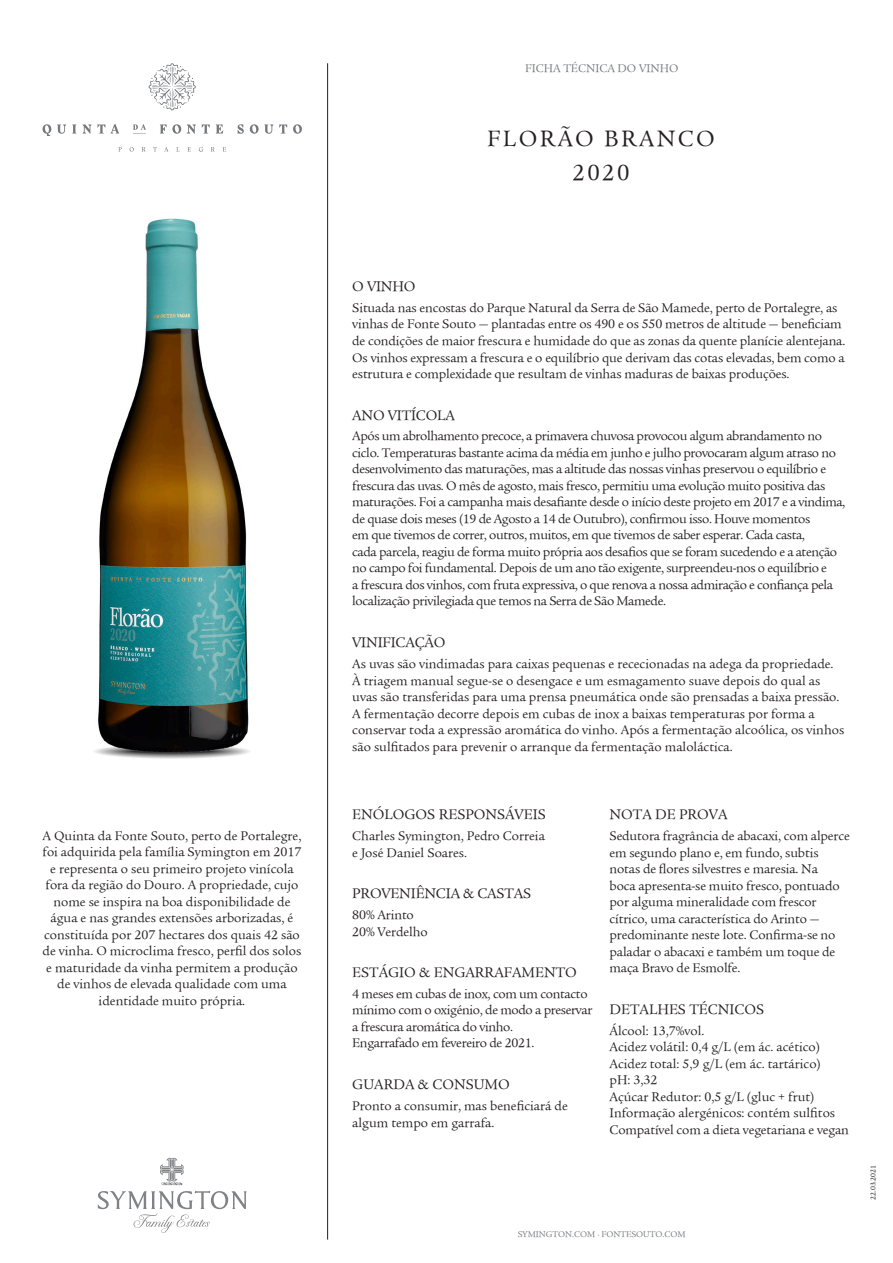
<style>
.page{position:relative;width:893px;height:1263px;background:#fff}
.page>*{position:absolute;margin:0;border:0;box-sizing:border-box;transform-origin:0 0}
._04__NOME_VINHO{font:24px/34.5px "Legacy Serif LT Book";letter-spacing:.1em;color:#231f20;text-align:center}
._07__TEXTO_GERAL{font:15px "Legacy Serif LT Book";color:#231f20}
._06__SUB-TITULOS{font:15px "Legacy Serif LT Book";color:#231f20}
._07__TEXTO_GERAL-2{font:13.5px/16.5px "Legacy Serif LT Book";letter-spacing:-.01em;color:#231f20}
._07__TEXTO_GERAL-3{font:13.5px/16.5px "Legacy Serif LT Book";letter-spacing:-.03em;color:#231f20}
.t1{font:12px "Legacy Serif LT Book";color:#76787b}
.t2{font:9px "Legacy Serif LT Book";color:#76787b}
._07__TEXTO_GERAL-4{font:7.5px "Legacy Serif LT Book";color:#231f20}
</style>
<div class="page">
<hr style="left:327px;top:63px;width:1px;height:1176px;background:#231f20">
<svg style="left:160px;top:1158px;width:24px;height:27px"></svg>
<svg style="left:98px;top:1191px;width:149px;height:42px"></svg>
<svg style="left:43px;top:63px;width:259px;height:89px"></svg>
<img style="left:94px;top:218px;width:155px;height:541px">
<p class="_07__TEXTO_GERAL-2" style="left:43px;top:827px;width:260px;text-align:center">A Quinta da Fonte Souto, perto de Portalegre, foi adquirida pela família Symington em 2017 e representa o seu primeiro projeto vinícola fora da região do Douro. A propriedade, cujo nome se inspira na boa disponibilidade de água e nas grandes extensões arborizadas, é constituída por 207 hectares dos quais 42 são de vinha. O microclima fresco, perfil dos solos e maturidade da vinha permitem a produção de vinhos de elevada qualidade com uma identidade muito própria.</p>
<p class="t1" style="left:525px;top:62px;width:155px">FICHA TÉCNICA DO VINHO</p>
<p class="_04__NOME_VINHO" style="left:487px;top:121px;width:229px">FLORÃO BRANCO<br>2020</p>
<p class="_06__SUB-TITULOS" style="left:352px;top:278px;width:65px">O VINHO</p>
<p class="_07__TEXTO_GERAL-2" style="left:352px;top:300px;width:495px">Situada nas encostas do Parque Natural da Serra de São Mamede, perto de Portalegre, as vinhas de Fonte Souto — plantadas entre os 490 e os 550 metros de altitude — beneficiam de condições de maior frescura e humidade do que as zonas da quente planície alentejana.<br>Os vinhos expressam a frescura e o equilíbrio que derivam das cotas elevadas, bem como a estrutura e complexidade que resultam de vinhas maduras de baixas produções.</p>
<p class="_07__TEXTO_GERAL" style="left:352px;top:406px;width:104px">ANO VITÍCOLA</p>
<p class="_07__TEXTO_GERAL-3" style="left:352px;top:428px;width:494px">Após um abrolhamento precoce, a primavera chuvosa provocou algum abrandamento no ciclo. Temperaturas bastante acima da média em junho e julho provocaram algum atraso no desenvolvimento das maturações, mas a altitude das nossas vinhas preservou o equilíbrio e frescura das uvas. O mês de agosto, mais fresco, permitiu uma evolução muito positiva das maturações. Foi a campanha mais desafiante desde o início deste projeto em 2017 e a vindima, de quase dois meses (19 de Agosto a 14 de Outubro), confirmou isso. Houve momentos<br>em que tivemos de correr, outros, muitos, em que tivemos de saber esperar. Cada casta,<br>cada parcela, reagiu de forma muito própria aos desafios que se foram sucedendo e a atenção no campo foi fundamental. Depois de um ano tão exigente, surpreendeu-nos o equilíbrio e<br>a frescura dos vinhos, com fruta expressiva, o que renova a nossa admiração e confiança pela localização privilegiada que temos na Serra de São Mamede.</p>
<p class="_06__SUB-TITULOS" style="left:352px;top:634px;width:95px">VINIFICAÇÃO</p>
<p class="_07__TEXTO_GERAL-2" style="left:352px;top:656px;width:493px">As uvas são vindimadas para caixas pequenas e rececionadas na adega da propriedade.<br>À triagem manual segue-se o desengace e um esmagamento suave depois do qual as uvas são transferidas para uma prensa pneumática onde são prensadas a baixa pressão.<br>A fermentação decorre depois em cubas de inox a baixas temperaturas por forma a conservar toda a expressão aromática do vinho. Após a fermentação alcoólica, os vinhos são sulfitados para prevenir o arranque da fermentação maloláctica.</p>
<p class="_06__SUB-TITULOS" style="left:352px;top:806px;width:195px">ENÓLOGOS RESPONSÁVEIS</p>
<p class="_07__TEXTO_GERAL-2" style="left:352px;top:828px;width:194px">Charles Symington, Pedro Correia e José Daniel Soares.</p>
<p class="_07__TEXTO_GERAL" style="left:352px;top:885px;width:180px">PROVENIÊNCIA &amp; CASTAS</p>
<p class="_07__TEXTO_GERAL-2" style="left:352px;top:907px;width:63px">80% Arinto</p>
<p class="_07__TEXTO_GERAL-2" style="left:352px;top:923px;width:77px">20% Verdelho</p>
<p class="_07__TEXTO_GERAL" style="left:352px;top:964px;width:226px">ESTÁGIO &amp; ENGARRAFAMENTO</p>
<p class="_07__TEXTO_GERAL-2" style="left:352px;top:985px;width:242px">4 meses em cubas de inox, com um contacto mínimo com o oxigénio, de modo a preservar a frescura aromática do vinho.</p>
<p class="_07__TEXTO_GERAL-2" style="left:352px;top:1035px;width:184px">Engarrafado em fevereiro de 2021.</p>
<p class="_06__SUB-TITULOS" style="left:352px;top:1076px;width:159px">GUARDA &amp; CONSUMO</p>
<p class="_07__TEXTO_GERAL-2" style="left:352px;top:1098px;width:217px">Pronto a consumir, mas beneficiará de algum tempo em garrafa.</p>
<p class="_06__SUB-TITULOS" style="left:609px;top:806px;width:119px">NOTA DE PROVA</p>
<p class="_07__TEXTO_GERAL-2" style="left:609px;top:828px;width:242px">Sedutora fragrância de abacaxi, com alperce em segundo plano e, em fundo, subtis notas de flores silvestres e maresia. Na<br>boca apresenta-se muito fresco, pontuado por alguma mineralidade com frescor cítrico, uma característica do Arinto — predominante neste lote. Confirma-se no paladar o abacaxi e também um toque de maça Bravo de Esmolfe.</p>
<p class="_07__TEXTO_GERAL" style="left:609px;top:1000px;width:156px">DETALHES TÉCNICOS</p>
<p class="_07__TEXTO_GERAL-2" style="left:609px;top:1022px;width:97px">Álcool: 13,7%vol.</p>
<p class="_07__TEXTO_GERAL-2" style="left:609px;top:1039px;width:212px">Acidez volátil: 0,4 g/L (em ác. acético)</p>
<p class="_07__TEXTO_GERAL-2" style="left:609px;top:1055px;width:213px">Acidez total: 5,9 g/L (em ác. tartárico)</p>
<p class="_07__TEXTO_GERAL-2" style="left:609px;top:1072px;width:50px">pH: 3,32</p>
<p class="_07__TEXTO_GERAL-2" style="left:609px;top:1088px;width:206px">Açúcar Redutor: 0,5 g/L (gluc + frut)</p>
<p class="_07__TEXTO_GERAL-2" style="left:609px;top:1105px;width:227px">Informação alergénicos: contém sulfitos</p>
<p class="_07__TEXTO_GERAL-2" style="left:609px;top:1121px;width:241px">Compatível com a dieta vegetariana e vegan</p>
<p class="t2" style="left:518px;top:1229px;width:169px">SYMINGTON.COM · FONTESOUTO.COM</p>
<p class="_07__TEXTO_GERAL-4" style="left:869px;top:1200px;width:36px;rotate:-90deg">22.03.2021</p>
</div>
